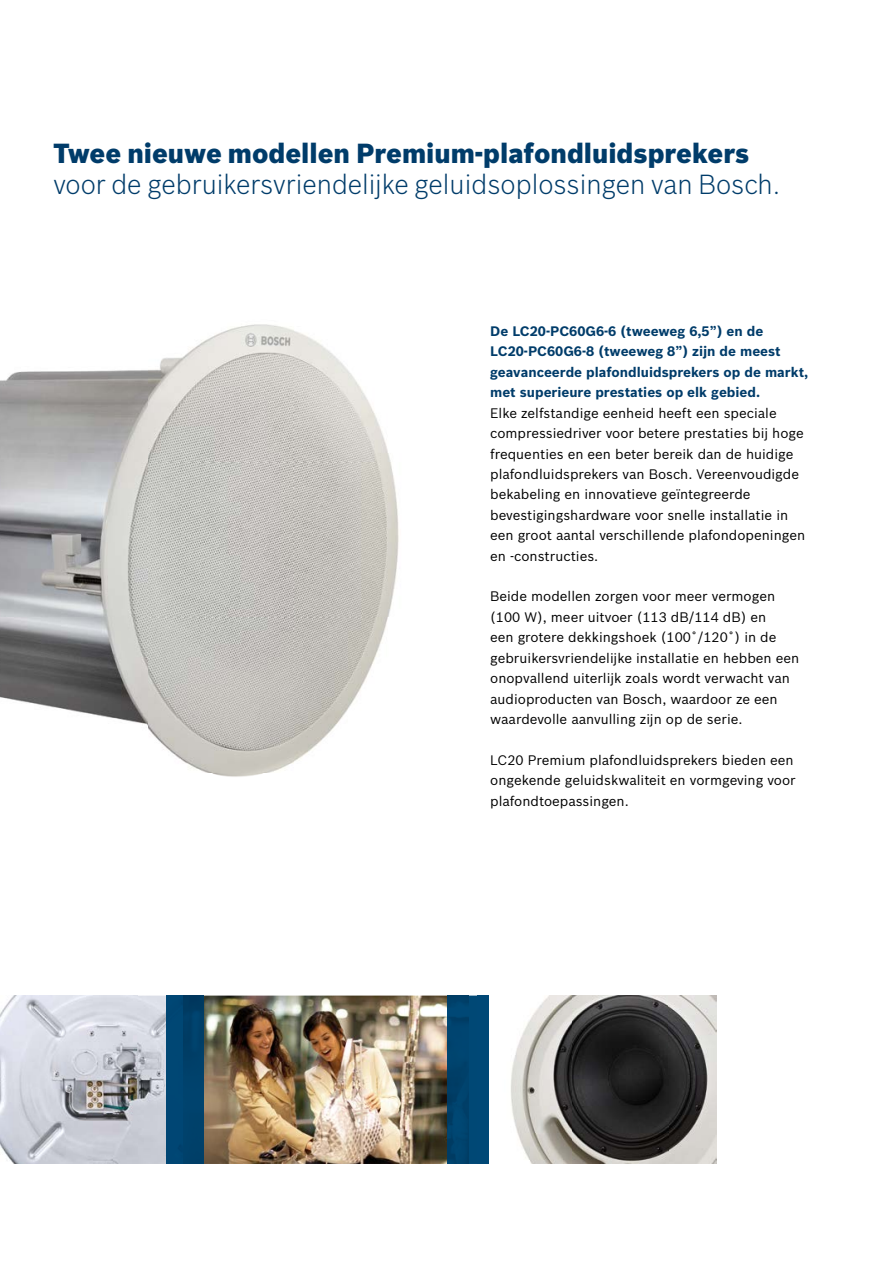
<style>
.page{position:relative;width:893px;height:1263px;background:#fff}
.page>*{position:absolute;margin:0;border:0;box-sizing:border-box;transform-origin:0 0}
.t1{font:300 27px "Bosch Sans";color:#003c6a}
.t2{font:900 27px "Bosch Sans";color:#003c6a}
.t3{font:13.5px/20.4px "Bosch Sans";color:#000}
.t4{font:700 13.5px/20.4px "Bosch Sans";color:#003c6a}
</style>
<div class="page">
<img style="left:0;top:995px;width:448px;height:169px">
<img style="left:511px;top:995px;width:157px;height:85px">
<img style="left:668px;top:995px;width:48px;height:169px">
<img style="left:510px;top:1080px;width:159px;height:84px">
<img style="left:167px;top:995px;width:36px;height:169px">
<svg style="left:469px;top:995px;width:8px;height:169px"></svg>
<div style="left:477px;top:995px;width:12px;height:169px;background:#004876"></div>
<img style="left:448px;top:995px;width:21px;height:169px">
<img style="left:0;top:324px;width:399px;height:453px">
<h1 class="t2" style="left:53px;top:133px;width:697px">Twee nieuwe modellen Premium-plafondluidsprekers</h1>
<h1 class="t1" style="left:53px;top:165px;width:728px">voor de gebruikersvriendelijke geluidsoplossingen van Bosch.</h1>
<p class="t4" style="left:490px;top:320px;width:320px">De LC20-PC60G6-6 (tweeweg 6,5”) en de LC20-PC60G6-8 (tweeweg 8”) zijn de meest geavanceerde plafondluidsprekers op de markt, met superieure prestaties op elk gebied.</p>
<p class="t3" style="left:490px;top:402px;width:316px">Elke zelfstandige eenheid heeft een speciale compressiedriver voor betere prestaties bij hoge frequenties en een beter bereik dan de huidige plafondluidsprekers van Bosch. Vereenvoudigde bekabeling en innovatieve geïntegreerde bevestigingshardware voor snelle installatie in een groot aantal verschillende plafondopeningen en -constructies.</p>
<p class="t3" style="left:490px;top:585px;width:311px">Beide modellen zorgen voor meer vermogen (100 W), meer uitvoer (113 dB/114 dB) en<br>een grotere dekkingshoek (100˚/120˚) in de gebruikersvriendelijke installatie en hebben een onopvallend uiterlijk zoals wordt verwacht van audioproducten van Bosch, waardoor ze een waardevolle aanvulling zijn op de serie.</p>
<p class="t3" style="left:490px;top:749px;width:307px">LC20 Premium plafondluidsprekers bieden een ongekende geluidskwaliteit en vormgeving voor plafondtoepassingen.</p>
</div>
